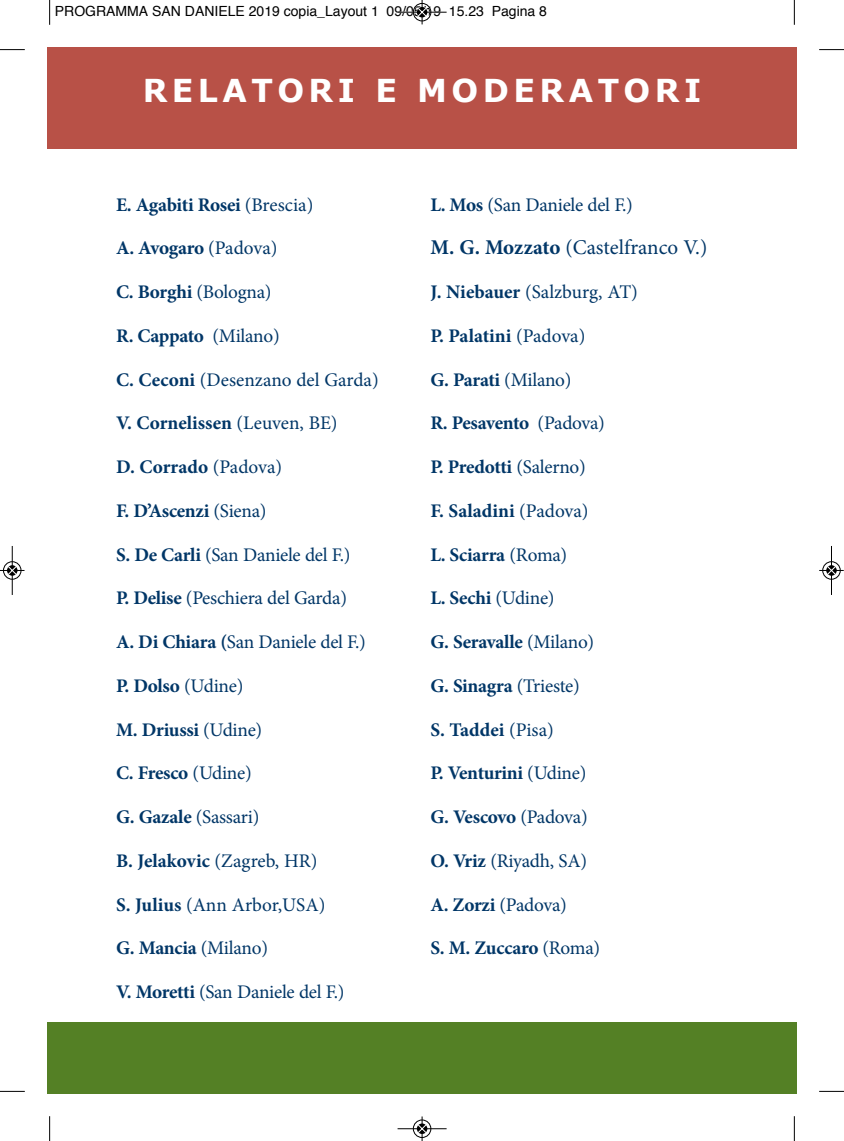
<style>
.page{position:relative;width:844px;height:1141px;background:#fff}
.page>*{position:absolute;margin:0;border:0;box-sizing:border-box;transform-origin:0 0}
.t1{font:700 31.5px "Verdana";letter-spacing:.14em;color:#fff}
.t2{font:21px "Minion Pro";color:#003667}
.t3{font:700 19.25px "Minion Pro";letter-spacing:-.015em;color:#003667}
.t4{font:19.25px "Minion Pro";letter-spacing:-.015em;color:#003667}
.t5{font:700 19.25px "Minion Pro";letter-spacing:.005em;color:#003667}
.t6{font:14px "Helvetica";color:#000}
.s1{font-weight:400}
.s2{font-weight:700}
</style>
<div class="page">
<div style="left:47px;top:47px;width:749px;height:102px;background:#b85147"></div>
<div style="left:47px;top:1022px;width:749px;height:72px;background:#548025"></div>
<svg style="left:49px;top:0;width:1px;height:25px"></svg>
<svg style="left:0;top:49px;width:25px;height:1px"></svg>
<svg style="left:793px;top:0;width:1px;height:25px"></svg>
<svg style="left:819px;top:49px;width:24px;height:1px"></svg>
<svg style="left:49px;top:1116px;width:1px;height:25px"></svg>
<svg style="left:0;top:1091px;width:25px;height:1px"></svg>
<svg style="left:793px;top:1116px;width:1px;height:25px"></svg>
<svg style="left:819px;top:1091px;width:24px;height:1px"></svg>
<div style="left:412px;top:3px;width:19px;height:19px;border:1px solid #fff;border-radius:50%"></div>
<hr style="left:397px;top:12px;width:49px;height:1px;background:#000">
<div style="left:413px;top:3px;width:18px;height:18px;border:1px solid #000;border-radius:50%"></div>
<svg style="left:417px;top:0;width:9px;height:24px"></svg>
<div style="left:412px;top:1119px;width:19px;height:19px;border:1px solid #fff;border-radius:50%"></div>
<hr style="left:397px;top:1128px;width:49px;height:1px;background:#000">
<div style="left:413px;top:1120px;width:18px;height:18px;border:1px solid #000;border-radius:50%"></div>
<svg style="left:417px;top:1116px;width:9px;height:25px"></svg>
<div style="left:3px;top:561px;width:19px;height:19px;border:1px solid #fff;border-radius:50%"></div>
<hr style="left:12px;top:546px;width:1px;height:49px;background:#000">
<div style="left:3px;top:561px;width:18px;height:18px;border:1px solid #000;border-radius:50%"></div>
<svg style="left:0;top:566px;width:24px;height:9px"></svg>
<div style="left:821px;top:561px;width:19px;height:19px;border:1px solid #fff;border-radius:50%"></div>
<hr style="left:831px;top:546px;width:1px;height:49px;background:#000">
<div style="left:822px;top:561px;width:18px;height:18px;border:1px solid #000;border-radius:50%"></div>
<svg style="left:819px;top:566px;width:24px;height:9px"></svg>
<p class="t6" style="left:55px;top:5px;width:493px">PROGRAMMA SAN DANIELE 2019 copia_Layout 1 09/05/19 15.23 Pagina 8</p>
<h1 class="t1" style="left:143px;top:70px;width:560px">RELATORI E MODERATORI</h1>
<p class="t3" style="left:116px;top:197px;width:199px">E. Agabiti Rosei <span class="s1">(Brescia)</span></p>
<p class="t3" style="left:116px;top:241px;width:163px">A. Avogaro <span class="s1">(Padova)</span></p>
<p class="t4" style="left:116px;top:285px;width:157px"><span class="s2">C. Borghi</span> (Bologna)</p>
<p class="t3" style="left:116px;top:328px;width:165px">R. Cappato <span class="s1">(Milano)</span></p>
<p class="t4" style="left:116px;top:372px;width:264px"><span class="s2">C. Ceconi</span> (Desenzano del Garda)</p>
<p class="t3" style="left:116px;top:416px;width:223px">V. Cornelissen <span class="s1">(Leuven, BE)</span></p>
<p class="t5" style="left:116px;top:460px;width:167px">D. Corrado <span class="s1">(Padova)</span></p>
<p class="t3" style="left:116px;top:503px;width:152px">F. D’Ascenzi <span class="s1">(Siena)</span></p>
<p class="t4" style="left:116px;top:547px;width:236px"><span class="s2">S. De Carli</span> (San Daniele del F.)</p>
<p class="t4" style="left:116px;top:591px;width:232px"><span class="s2">P. Delise</span> (Peschiera del Garda)</p>
<p class="t4" style="left:116px;top:635px;width:251px"><span class="s2">A. Di Chiara (</span>San Daniele del F.)</p>
<p class="t3" style="left:116px;top:678px;width:129px">P. Dolso <span class="s1">(Udine)</span></p>
<p class="t3" style="left:116px;top:722px;width:148px">M. Driussi <span class="s1">(Udine)</span></p>
<p class="t3" style="left:116px;top:766px;width:137px">C. Fresco <span class="s1">(Udine)</span></p>
<p class="t4" style="left:116px;top:810px;width:145px"><span class="s2">G. Gazale</span> (Sassari)</p>
<p class="t3" style="left:116px;top:853px;width:203px">B. Jelakovic <span class="s1">(Zagreb, HR)</span></p>
<p class="t4" style="left:116px;top:897px;width:211px"><span class="s2">S. Julius</span> (Ann Arbor,USA)</p>
<p class="t3" style="left:116px;top:941px;width:153px">G. Mancia <span class="s1">(Milano)</span></p>
<p class="t4" style="left:116px;top:985px;width:230px"><span class="s2">V. Moretti</span> (San Daniele del F.)</p>
<p class="t4" style="left:430px;top:197px;width:204px"><span class="s2">L. Mos</span> (San Daniele del F.)</p>
<p class="t2" style="left:430px;top:240px;width:278px"><span class="s2">M. G. Mozzato</span> (Castelfranco V.)</p>
<p class="t4" style="left:430px;top:285px;width:209px"><span class="s2">J. Niebauer</span> (Salzburg, AT)</p>
<p class="t3" style="left:430px;top:328px;width:156px">P. Palatini <span class="s1">(Padova)</span></p>
<p class="t3" style="left:430px;top:372px;width:142px">G. Parati <span class="s1">(Milano)</span></p>
<p class="t3" style="left:430px;top:416px;width:176px">R. Pesavento <span class="s1">(Padova)</span></p>
<p class="t3" style="left:430px;top:460px;width:157px">P. Predotti <span class="s1">(Salerno)</span></p>
<p class="t3" style="left:430px;top:503px;width:160px">F. Saladini <span class="s1">(Padova)</span></p>
<p class="t3" style="left:430px;top:547px;width:138px">L. Sciarra <span class="s1">(Roma)</span></p>
<p class="t3" style="left:430px;top:591px;width:126px">L. Sechi <span class="s1">(Udine)</span></p>
<p class="t3" style="left:430px;top:635px;width:165px">G. Seravalle <span class="s1">(Milano)</span></p>
<p class="t3" style="left:430px;top:678px;width:151px">G. Sinagra <span class="s1">(Trieste)</span></p>
<p class="t3" style="left:430px;top:722px;width:125px">S. Taddei <span class="s1">(Pisa)</span></p>
<p class="t3" style="left:430px;top:766px;width:157px">P. Venturini <span class="s1">(Udine)</span></p>
<p class="t3" style="left:430px;top:810px;width:159px">G. Vescovo <span class="s1">(Padova)</span></p>
<p class="t4" style="left:430px;top:853px;width:158px"><span class="s2">O. Vriz</span> (Riyadh, SA)</p>
<p class="t4" style="left:430px;top:897px;width:138px"><span class="s2">A. Zorzi</span> (Padova)</p>
<p class="t3" style="left:430px;top:941px;width:171px">S. M. Zuccaro <span class="s1">(Roma)</span></p>
</div>
